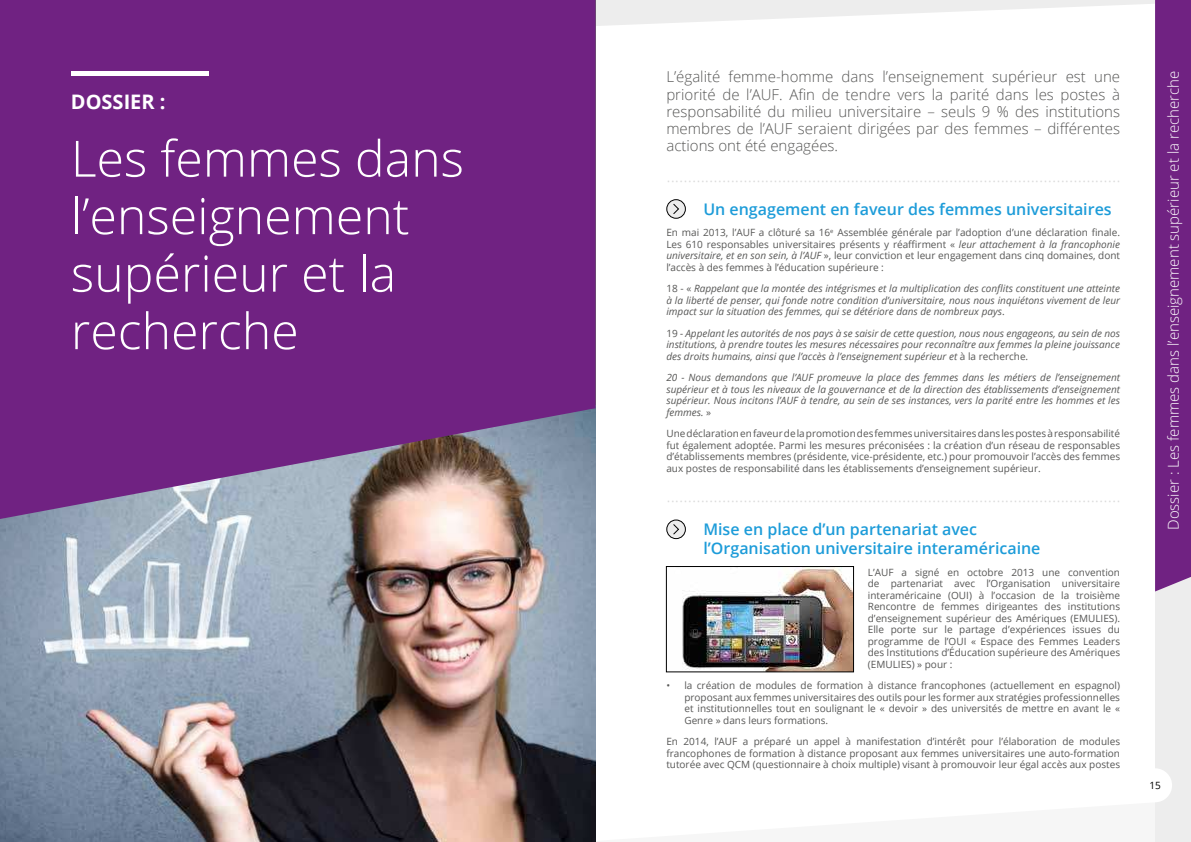
<style>
.page{position:relative;width:1191px;height:842px;background:#fff}
.page>*{position:absolute;margin:0;border:0;box-sizing:border-box;transform-origin:0 0}
.t1{font:300 50px/57.5px "Open Sans";color:#fff}
.t2{font:700 20px "Open Sans";color:#fff}
.t3{font:300 18px "Open Sans";color:#dadada}
.t4{font:600 16px/19.2px "Open Sans";color:#1d9cd9}
.t5{font:300 15px/17.2px "Open Sans";color:#575756;text-align:justify}
.t6{font:300 15px "Open Sans";color:#fff}
.t7{font:10px/11.5px "Open Sans";color:#575756;text-align:justify}
.t8{font:italic 10px/11.5px "Open Sans";color:#575756;text-align:justify}
.t9{font:10px "Open Sans";color:#000}
.s1{font-style:italic}
.s2{font-style:normal}
</style>
<div class="page">
<svg style="left:595px;top:0;width:560px;height:51px"></svg>
<div style="left:1155px;top:0;width:36px;height:842px;background:#ededed"></div>
<div style="left:1155px;top:0;width:36px;height:591px;background:#702282"></div>
<div style="left:1138px;top:768px;width:34px;height:34px;background:#fff;border-radius:50%"></div>
<img style="left:0;top:519px;width:595px;height:323px">
<svg style="left:0;top:0;width:595px;height:519px;background:#742f85"></svg>
<div style="left:667px;top:200px;width:18px;height:18px;background:#ededed;border-radius:50%"></div>
<div style="left:666px;top:199px;width:20px;height:20px;border:1px solid #000;border-radius:50%"></div>
<svg style="left:673px;top:203px;width:6px;height:11px"></svg>
<div style="left:667px;top:520px;width:18px;height:19px;background:#ededed;border-radius:50%"></div>
<div style="left:666px;top:520px;width:20px;height:19px;border:1px solid #000;border-radius:50%"></div>
<svg style="left:673px;top:524px;width:6px;height:11px"></svg>
<img style="left:682px;top:568px;width:169px;height:102px">
<div style="left:666px;top:566px;width:187px;height:106px;border:1px solid #000"></div>
<hr style="left:71px;top:71px;width:137px;height:4px;background:#fff">
<h2 class="t2" style="left:71px;top:88px;width:96px">DOSSIER :</h2>
<h1 class="t1" style="left:71px;top:135px;width:394px">Les femmes dans l’enseignement supérieur et la recherche</h1>
<p class="t5" style="left:666px;top:70px;width:455px">L’égalité femme-homme dans l’enseignement supérieur est une priorité de l’AUF. Afin de tendre vers la parité dans les postes à responsabilité du milieu universitaire – seuls 9 % des institutions membres de l’AUF seraient dirigées par des femmes – diférentes actions ont été engagées.</p>
<h3 class="t3" style="left:666px;top:168px;width:456px">..........................................................................................................</h3>
<h3 class="t4" style="left:703px;top:199px;width:410px">Un engagement en faveur des femmes universitaires</h3>
<p class="t7" style="left:666px;top:228px;width:455px">En mai 2013, l’AUF a clôturé sa 16<sup>e</sup> Assemblée générale par l’adoption d’une déclaration inale.<br>Les 610 responsables universitaires présents y réairment « <span class="s1">leur attachement à la francophonie universitaire, et en son sein, à l’AUF</span> », leur conviction et leur engagement dans cinq domaines, dont l’accès à des femmes à l’éducation supérieure :</p>
<p class="t8" style="left:666px;top:283px;width:455px"><span class="s2">18 - «</span> Rappelant que la montée des intégrismes et la multiplication des conlits constituent une atteinte à la liberté de penser, qui fonde notre condition d’universitaire, nous nous inquiétons vivement de leur impact sur la situation des femmes, qui se détériore dans de nombreux pays<span class="s2">.</span></p>
<p class="t8" style="left:666px;top:328px;width:455px"><span class="s2">19</span> - Appelant les autorités de nos pays à se saisir de cette question, nous nous engageons, au sein de nos institutions, à prendre toutes les mesures nécessaires pour reconnaître aux femmes la pleine jouissance des droits humains, ainsi que l’accès à l’enseignement supérieur et <span class="s2">à la recherche.</span></p>
<p class="t8" style="left:666px;top:373px;width:455px">20 - Nous demandons que l’AUF promeuve la place des femmes dans les métiers de l’enseignement supérieur et à tous les niveaux de la gouvernance et de la direction des établissements d’enseignement supérieur. Nous incitons l’AUF à tendre, au sein de ses instances, vers la parité entre les hommes et les femmes. <span class="s2">»</span></p>
<p class="t7" style="left:666px;top:429px;width:455px">Une déclaration en faveur de la promotion des femmes universitaires dans les postes à responsabilité fut également adoptée. Parmi les mesures préconisées : la création d’un réseau de responsables d’établissements membres (présidente, vice-présidente, etc.) pour promouvoir l’accès des femmes aux postes de responsabilité dans les établissements d’enseignement supérieur.</p>
<h3 class="t3" style="left:666px;top:489px;width:456px">..........................................................................................................</h3>
<h3 class="t4" style="left:703px;top:519px;width:338px">Mise en place d’un partenariat avec l’Organisation universitaire interaméricaine</h3>
<p class="t7" style="left:868px;top:567px;width:254px">L’AUF a signé en octobre 2013 une convention de partenariat avec l’Organisation universitaire interaméricaine (OUI) à l’occasion de la troisième Rencontre de femmes dirigeantes des institutions d’enseignement supérieur des Amériques (EMULIES).<br>Elle porte sur le partage d’expériences issues du programme de l’OUI « Espace des Femmes Leaders des Institutions d’Éducation supérieure des Amériques (EMULIES) » pour :</p>
<p class="t7" style="left:684px;top:681px;width:437px;text-indent:-18px">• la création de modules de formation à distance francophones (actuellement en espagnol) proposant aux femmes universitaires des outils pour les former aux stratégies professionnelles et institutionnelles tout en soulignant le « devoir » des universités de mettre en avant le « Genre » dans leurs formations.</p>
<p class="t7" style="left:666px;top:737px;width:455px">En 2014, l’AUF a préparé un appel à manifestation d’intérêt pour l’élaboration de modules francophones de formation à distance proposant aux femmes universitaires une auto-formation tutorée avec QCM (questionnaire à choix multiple) visant à promouvoir leur égal accès aux postes</p>
<h3 class="t6" style="left:1167px;top:530px;width:461px;rotate:-90deg">Dossier : Les femmes dans l’enseignement supérieur et la recherche</h3>
<p class="t9" style="left:1149px;top:781px;width:13px">15</p>
</div>
